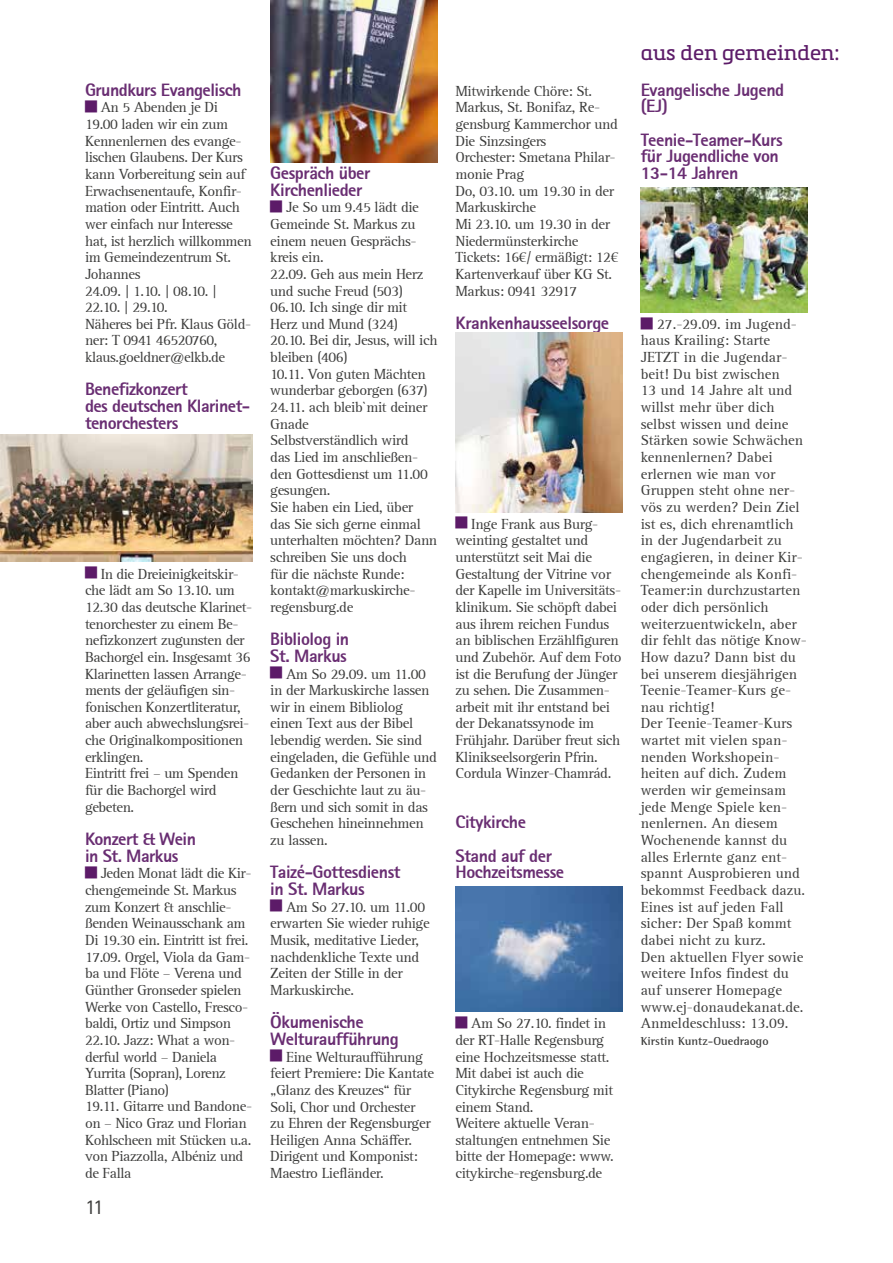
<style>
.page{position:relative;width:893px;height:1263px;background:#fff}
.page>*{position:absolute;margin:0;border:0;box-sizing:border-box;transform-origin:0 0}
.t1{font:21px "Metronic Slab Pro";color:#5c1b68}
.t2{font:21px "Rotis Sans Serif 55";color:#3c3c3b}
.t3{font:18px/16.6px "Rotis Sans Serif Extra Bold 75";letter-spacing:-.025em;color:#692d72}
.t4{font:15px/16.6px "Rotis Serif";letter-spacing:-.025em;color:#3c3c3b}
.t5{font:15px/16.6px "Rotis Serif";color:#3c3c3b}
.t6{font:700 12px "Rotis Semi Serif";color:#3c3c3b}
</style>
<div class="page">
<img style="left:455px;top:333px;width:168px;height:179px">
<img style="left:641px;top:187px;width:167px;height:125px">
<img style="left:455px;top:886px;width:168px;height:125px">
<img style="left:270px;top:0;width:167px;height:162px">
<img style="left:0;top:435px;width:252px;height:127px">
<p class="t3" style="left:85px;top:81px;width:158px">Grundkurs Evangelisch</p>
<p class="t4" style="left:85px;top:99px;width:168px;text-indent:16px">An 5 Abenden je Di<br>19.00 laden wir ein zum<br>Kennenlernen des evange&shy;lischen Glaubens. Der Kurs kann Vorbereitung sein auf<br>Erwachsenentaufe, Konfir&shy;mation oder Eintritt. Auch wer einfach nur Interesse hat, ist herzlich willkommen im Gemeindezentrum St.<br>Johannes<br>24.09. | 1.10. | 08.10. |<br>22.10. | 29.10.<br>Näheres bei Pfr. Klaus Göld&shy;ner: T 0941 46520760, klaus.goeldner@elkb.de</p>
<p class="t3" style="left:85px;top:381px;width:167px">Benefizkonzert<br>des deutschen Klarinet&shy;tenorchesters</p>
<p class="t4" style="left:85px;top:566px;width:169px;text-indent:16px">In die Dreieinigkeitskir&shy;che lädt am So 13.10. um<br>12.30 das deutsche Klarinet&shy;tenorchester zu einem Be&shy;nefizkonzert zugunsten der<br>Bachorgel ein. Insgesamt 36<br>Klarinetten lassen Arrange&shy;ments der geläufigen sin&shy;fonischen Konzertliteratur, aber auch abwechslungsrei&shy;che Originalkompositionen erklingen.<br>Eintritt frei – um Spenden für die Bachorgel wird gebeten.</p>
<p class="t3" style="left:85px;top:830px;width:112px">Konzert &amp; Wein in St. Markus</p>
<p class="t4" style="left:85px;top:865px;width:169px;text-indent:16px">Jeden Monat lädt die Kir&shy;chengemeinde St. Markus zum Konzert &amp; anschlie&shy;ßenden Weinausschank am<br>Di 19.30 ein. Eintritt ist frei.<br>17.09. Orgel, Viola da Gam&shy;ba und Flöte – Verena und<br>Günther Gronseder spielen<br>Werke von Castello, Fresco&shy;baldi, Ortiz und Simpson<br>22.10. Jazz: What a won&shy;derful world – Daniela<br>Yurrita (Sopran), Lorenz<br>Blatter (Piano)<br>19.11. Gitarre und Bandone&shy;on – Nico Graz und Florian<br>Kohlscheen mit Stücken u.a. von Piazzolla, Albéniz und de Falla</p>
<h1 class="t2" style="left:85px;top:1195px;width:20px">11</h1>
<p class="t3" style="left:270px;top:164px;width:102px">Gespräch über<br>Kirchenlieder</p>
<p class="t4" style="left:270px;top:199px;width:169px;text-indent:16px">Je So um 9.45 lädt die<br>Gemeinde St. Markus zu einem neuen Gesprächs&shy;kreis ein.<br>22.09. Geh aus mein Herz und suche Freud (503)<br>06.10. Ich singe dir mit<br>Herz und Mund (324)<br>20.10. Bei dir, Jesus, will ich bleiben (406)<br>10.11. Von guten Mächten wunderbar geborgen (637)<br>24.11. ach bleib`mit deiner<br>Gnade<br>Selbstverständlich wird<br>das Lied im anschließen&shy;den Gottesdienst um 11.00 gesungen.<br>Sie haben ein Lied, über<br>das Sie sich gerne einmal unterhalten möchten? Dann schreiben Sie uns doch<br>für die nächste Runde: kontakt@markuskirche&shy;regensburg.de</p>
<p class="t3" style="left:270px;top:630px;width:81px">Bibliolog in<br>St. Markus</p>
<p class="t4" style="left:270px;top:666px;width:168px;text-indent:16px">Am So 29.09. um 11.00 in der Markuskirche lassen wir in einem Bibliolog einen Text aus der Bibel lebendig werden. Sie sind eingeladen, die Gefühle und<br>Gedanken der Personen in der Geschichte laut zu äu&shy;ßern und sich somit in das<br>Geschehen hineinnehmen zu lassen.</p>
<p class="t3" style="left:270px;top:864px;width:132px">Taizé-Gottesdienst in St. Markus</p>
<p class="t4" style="left:270px;top:899px;width:161px;text-indent:16px">Am So 27.10. um 11.00 erwarten Sie wieder ruhige<br>Musik, meditative Lieder, nachdenkliche Texte und<br>Zeiten der Stille in der<br>Markuskirche.</p>
<p class="t3" style="left:270px;top:1013px;width:130px">Ökumenische<br>Welturaufführung</p>
<p class="t4" style="left:270px;top:1049px;width:165px;text-indent:16px">Eine Welturaufführung feiert Premiere: Die Kantate „Glanz des Kreuzes“ für<br>Soli, Chor und Orchester<br>zu Ehren der Regensburger<br>Heiligen Anna Schäffer.<br>Dirigent und Komponist:<br>Maestro Liefländer.</p>
<p class="t4" style="left:455px;top:83px;width:164px">Mitwirkende Chöre: St.<br>Markus, St. Bonifaz, Re&shy;gensburg Kammerchor und<br>Die Sinzsingers<br>Orchester: Smetana Philar&shy;monie Prag<br>Do, 03.10. um 19.30 in der<br>Markuskirche<br>Mi 23.10. um 19.30 in der<br>Niedermünsterkirche<br>Tickets: 16€/ ermäßigt: 12€<br>Kartenverkauf über KG St.<br>Markus: 0941 32917</p>
<p class="t3" style="left:455px;top:314px;width:155px">Krankenhausseelsorge</p>
<p class="t4" style="left:455px;top:516px;width:168px;text-indent:16px">Inge Frank aus Burg&shy;weinting gestaltet und unterstützt seit Mai die<br>Gestaltung der Vitrine vor der Kapelle im Universitäts&shy;klinikum. Sie schöpft dabei aus ihrem reichen Fundus an biblischen Erzählfiguren und Zubehör. Auf dem Foto ist die Berufung der Jünger zu sehen. Die Zusammen&shy;arbeit mit ihr entstand bei der Dekanatssynode im<br>Frühjahr. Darüber freut sich<br>Klinikseelsorgerin Pfrin.<br>Cordula Winzer-Chamrád.</p>
<p class="t3" style="left:455px;top:805px;width:98px;line-height:33.3px">Citykirche<br>Stand auf der</p>
<p class="t3" style="left:455px;top:864px;width:110px">Hochzeitsmesse</p>
<p class="t4" style="left:455px;top:1015px;width:160px;text-indent:16px">Am So 27.10. findet in der RT-Halle Regensburg eine Hochzeitsmesse statt.<br>Mit dabei ist auch die<br>Citykirche Regensburg mit einem Stand.<br>Weitere aktuelle Veran&shy;staltungen entnehmen Sie bitte der Homepage: www. citykirche-regensburg.de</p>
<h1 class="t1" style="left:641px;top:37px;width:200px">aus den gemeinden:</h1>
<p class="t3" style="left:641px;top:81px;width:145px">Evangelische Jugend (EJ)</p>
<p class="t3" style="left:641px;top:131px;width:144px">Teenie-Teamer-Kurs für Jugendliche von<br>13-14 Jahren</p>
<p class="t5" style="left:641px;top:316px;width:168px;text-indent:16px">27.-29.09. im Jugend&shy;haus Krailing: Starte<br>JETZT in die Jugendar&shy;beit! Du bist zwischen<br>13 und 14 Jahre alt und willst mehr über dich selbst wissen und deine<br>Stärken sowie Schwächen kennenlernen? Dabei erlernen wie man vor<br>Gruppen steht ohne ner&shy;vös zu werden? Dein Ziel ist es, dich ehrenamtlich in der Jugendarbeit zu engagieren, in deiner Kir&shy;chengemeinde als Konfi-<br>Teamer:in durchzustarten oder dich persönlich weiterzuentwickeln, aber dir fehlt das nötige Know-<br>How dazu? Dann bist du bei unserem diesjährigen<br>Teenie-Teamer-Kurs ge&shy;nau richtig!<br>Der Teenie-Teamer-Kurs wartet mit vielen span&shy;nenden Workshopein&shy;heiten auf dich. Zudem werden wir gemeinsam jede Menge Spiele ken&shy;nenlernen. An diesem<br>Wochenende kannst du alles Erlernte ganz ent&shy;spannt Ausprobieren und bekommst Feedback dazu.<br>Eines ist auf jeden Fall sicher: Der Spaß kommt dabei nicht zu kurz.<br>Den aktuellen Flyer sowie weitere Infos findest du auf unserer Homepage www.ej-donaudekanat.de.<br>Anmeldeschluss: 13.09.</p>
<p class="t6" style="left:641px;top:1034px;width:129px">Kirstin Kuntz-Ouedraogo</p>
</div>
